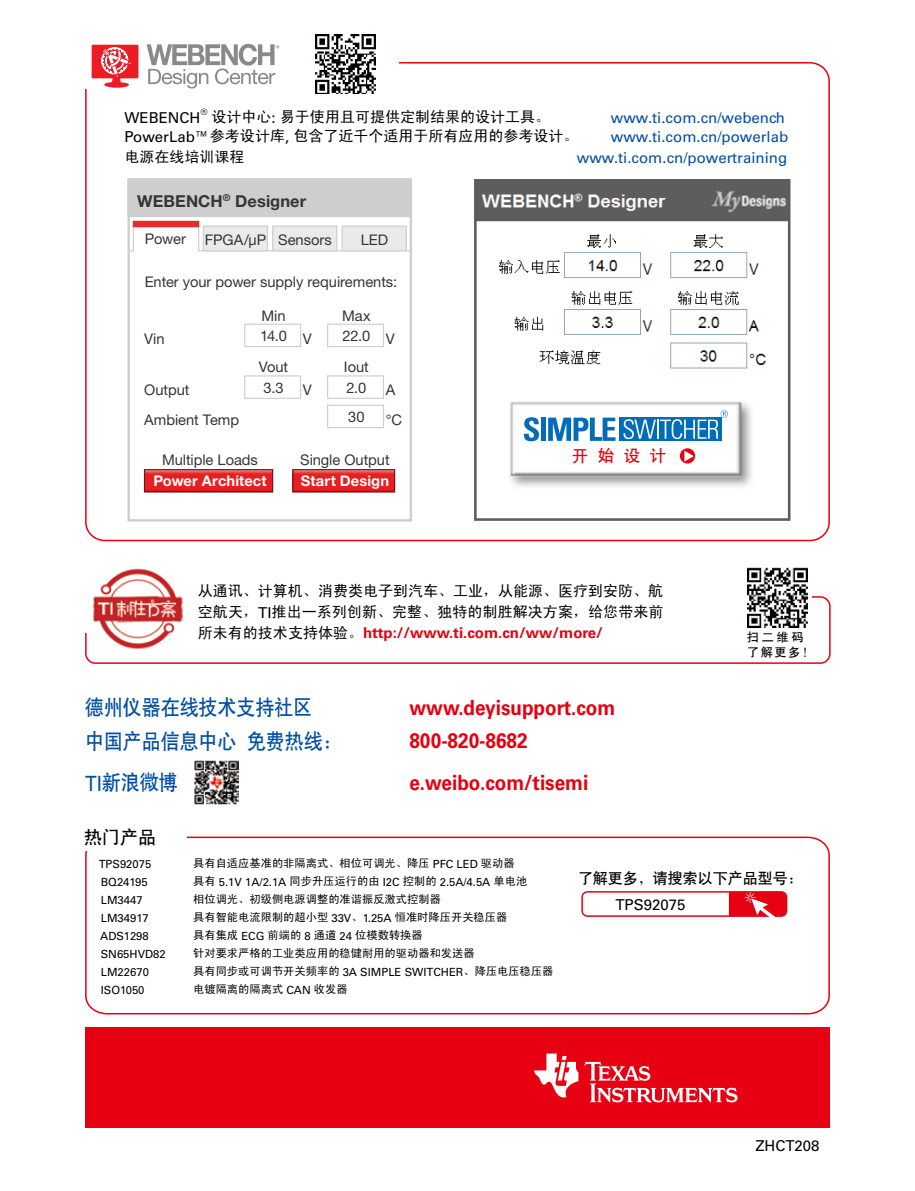
<style>
.page{position:relative;width:915px;height:1191px;background:#fff}
.page>*{position:absolute;margin:0;border:0;box-sizing:border-box;transform-origin:0 0}
.t1{font:700 21px "Univers";color:#e60012;scale:.9 1}
.t2{font:21px "H Yb 1 gj";color:#004ea2;scale:.9 1}
.t3{font:18px "H Yb 1 gj";color:#000}
.t4{font:700 16.5px "Helvetica Neue LT Std";letter-spacing:.005em;color:#343534}
.t5{font:16.5px "H Yb 1 gj";color:#e60012}
.t6{font:15px/21px "Sim Hei";color:#000}
.t7{font:15px "Univers";color:#004ea2}
.t8{font:700 15px "Univers";color:#e60012}
.t9{font:15px "Univers";color:#000}
.t10{font:15px "H Yb 1 gj";color:#000}
.t11{font:14.7px "Helvetica Neue LT Std";letter-spacing:-.005em;color:#343534}
.t12{font:700 14.7px "Helvetica Neue LT Std";letter-spacing:.005em;color:#fff}
.t13{font:12px/14.4px "H Yb 1 gj";letter-spacing:.195em;color:#000}
.t14{font:11.25px "Sim Hei";color:#000}
.t15{font:11.25px "Univers";color:#000}
.t16{font:8.7px "Univers";color:#000}
.s1{font-family:"Univers"}
.s2{font-family:"Sim Hei";font-weight:400;color:#000}
.s3{font-family:"Sim Hei"}
</style>
<div class="page">
<div style="left:85px;top:1027px;width:744px;height:101px;background:#e60012"></div>
<svg style="left:584px;top:1062px;width:153px;height:40px"></svg>
<svg style="left:534px;top:1053px;width:44px;height:44px"></svg>
<img style="left:194px;top:760px;width:44px;height:44px">
<svg style="left:85px;top:836px;width:745px;height:179px"></svg>
<div style="left:84px;top:828px;width:102px;height:23px;background:#fff"></div>
<div style="left:581px;top:891px;width:206px;height:26px;border:2px solid #e60012;border-radius:5px"></div>
<svg style="left:728px;top:892px;width:58px;height:25px"></svg>
<div style="left:129px;top:179px;width:282px;height:37px;background:#cecece"></div>
<div style="left:127px;top:178px;width:285px;height:39px;border:2px solid #cecece"></div>
<div style="left:127px;top:178px;width:285px;height:343px;border:2px solid #cecece"></div>
<svg style="left:127px;top:220px;width:284px;height:32px"></svg>
<div style="left:133px;top:221px;width:65px;height:6px;background:#e72b2c"></div>
<div style="left:203px;top:226px;width:64px;height:25px;background:#eaeaea"></div>
<div style="left:203px;top:225px;width:65px;height:26px;border:1px solid #cecece"></div>
<div style="left:272px;top:226px;width:64px;height:25px;background:#eaeaea"></div>
<div style="left:272px;top:225px;width:65px;height:26px;border:1px solid #cecece"></div>
<div style="left:342px;top:226px;width:64px;height:25px;background:#eaeaea"></div>
<div style="left:341px;top:225px;width:65px;height:26px;border:1px solid #cecece"></div>
<div style="left:244px;top:324px;width:57px;height:23px;border:1px solid #cecece"></div>
<div style="left:327px;top:324px;width:57px;height:23px;border:1px solid #cecece"></div>
<div style="left:244px;top:375px;width:57px;height:24px;border:1px solid #cecece"></div>
<div style="left:327px;top:375px;width:57px;height:24px;border:1px solid #cecece"></div>
<div style="left:327px;top:405px;width:57px;height:23px;border:1px solid #cecece"></div>
<svg style="left:146px;top:471px;width:125px;height:19px;background:#e72526"></svg>
<div style="left:144px;top:469px;width:129px;height:23px;border:1px solid #71151a"></div>
<svg style="left:294px;top:471px;width:99px;height:19px;background:#e72526"></svg>
<div style="left:292px;top:469px;width:103px;height:23px;border:1px solid #71151a"></div>
<svg style="left:146px;top:44px;width:133px;height:44px"></svg>
<svg style="left:92px;top:45px;width:46px;height:43px"></svg>
<img style="left:315px;top:34px;width:60px;height:60px">
<img style="left:474px;top:179px;width:317px;height:342px">
<div style="left:519px;top:408px;width:213px;height:60px;background:#fff"></div>
<svg style="left:523px;top:417px;width:16px;height:24px"></svg>
<div style="left:540px;top:417px;width:5px;height:24px;background:#006dbb"></div>
<svg style="left:548px;top:417px;width:67px;height:24px"></svg>
<div style="left:619px;top:417px;width:103px;height:24px;background:#006dbb"></div>
<svg style="left:623px;top:410px;width:104px;height:29px"></svg>
<svg style="left:679px;top:448px;width:16px;height:15px"></svg>
<svg style="left:684px;top:450px;width:9px;height:11px"></svg>
<div style="left:85px;top:596px;width:745px;height:68px;border:2px solid #e60012;border-radius:9px"></div>
<div style="left:72px;top:565px;width:739px;height:67px;background:#fff"></div>
<img style="left:92px;top:568px;width:91px;height:81px">
<img style="left:747px;top:568px;width:59px;height:59px">
<h3 class="t9" style="left:124px;top:108px;width:77px">WEBENCH</h3>
<p class="t16" style="left:200px;top:107px;width:8px">®</p>
<h3 class="t6" style="left:211px;top:106px;width:340px">设计中心<span class="s1">:</span> 易于使用且可提供定制结果的设计工具。</h3>
<h3 class="t7" style="left:610px;top:108px;width:175px">www.ti.com.cn/webench</h3>
<h3 class="t6" style="left:124px;top:125px;width:455px"><span class="s1">PowerLab™</span>参考设计库<span class="s1">,</span> 包含了近千个适用于所有应用的参考设计。</h3>
<h3 class="t7" style="left:610px;top:128px;width:179px">www.ti.com.cn/powerlab</h3>
<h3 class="t6" style="left:124px;top:146px;width:121px">电源在线培训课程</h3>
<h3 class="t7" style="left:576px;top:149px;width:212px">www.ti.com.cn/powertraining</h3>
<h3 class="t4" style="left:137px;top:191px;width:170px">WEBENCH<sup>®</sup> Designer</h3>
<h3 class="t11" style="left:145px;top:230px;width:43px">Power</h3>
<h3 class="t11" style="left:205px;top:231px;width:128px">FPGA/μP Sensors</h3>
<h3 class="t11" style="left:360px;top:231px;width:29px">LED</h3>
<h3 class="t11" style="left:145px;top:273px;width:254px">Enter your power supply requirements:</h3>
<h3 class="t11" style="left:261px;top:307px;width:26px">Min</h3>
<h3 class="t11" style="left:342px;top:307px;width:30px">Max</h3>
<h3 class="t11" style="left:144px;top:330px;width:22px">Vin</h3>
<h3 class="t11" style="left:260px;top:327px;width:53px">14.0 V</h3>
<h3 class="t11" style="left:342px;top:327px;width:54px">22.0 V</h3>
<h3 class="t11" style="left:259px;top:358px;width:31px">Vout</h3>
<h3 class="t11" style="left:344px;top:358px;width:26px">Iout</h3>
<h3 class="t11" style="left:144px;top:381px;width:47px">Output</h3>
<h3 class="t11" style="left:263px;top:379px;width:22px">3.3</h3>
<h3 class="t11" style="left:303px;top:381px;width:10px">V</h3>
<h3 class="t11" style="left:346px;top:379px;width:21px">2.0</h3>
<h3 class="t11" style="left:385px;top:381px;width:11px">A</h3>
<h3 class="t11" style="left:144px;top:411px;width:96px">Ambient Temp</h3>
<h3 class="t11" style="left:348px;top:408px;width:18px">30</h3>
<h3 class="t11" style="left:385px;top:411px;width:18px">°C</h3>
<h3 class="t11" style="left:162px;top:451px;width:97px">Multiple Loads</h3>
<h3 class="t12" style="left:153px;top:472px;width:115px">Power Architect</h3>
<h3 class="t11" style="left:300px;top:451px;width:91px">Single Output</h3>
<h3 class="t12" style="left:301px;top:472px;width:90px">Start Design</h3>
<h3 class="t5" style="left:571px;top:445px;width:96px">开始设计</h3>
<h3 class="t6" style="left:198px;top:580px;width:467px">从通讯、计算机、消费类电子到汽车、工业，从能源、医疗到安防、航空航天，<span class="s1">TI</span>推出一系列创新、完整、独特的制胜解决方案，给您带来前</h3>
<h3 class="t8" style="left:198px;top:624px;width:406px"><span class="s2">所未有的技术支持体验。</span>http://www.ti.com.cn/ww/more/</h3>
<p class="t13" style="left:746px;top:629px;width:69px">扫二维码了解更多！</p>
<h1 class="t2" style="left:85px;top:693px;width:254px">德州仪器在线技术支持社区</h1>
<h1 class="t1" style="left:409px;top:695px;width:230px">www.deyisupport.com</h1>
<h1 class="t2" style="left:85px;top:726px;width:286px">中国产品信息中心免费热线：</h1>
<h1 class="t1" style="left:409px;top:728px;width:133px">800-820-8682</h1>
<h1 class="t2" style="left:85px;top:768px;width:104px"><span class="s1">TI</span>新浪微博</h1>
<h1 class="t1" style="left:409px;top:770px;width:200px">e.weibo.com/tisemi</h1>
<h2 class="t3" style="left:84px;top:825px;width:74px">热门产品</h2>
<p class="t15" style="left:99px;top:857px;width:54px">TPS92075</p>
<p class="t14" style="left:193px;top:857px;width:323px">具有自适应基准的非隔离式、相位可调光、降压 <span class="s1">PFC LED</span> 驱动器</p>
<p class="t15" style="left:101px;top:875px;width:48px">BQ24195</p>
<p class="t15" style="left:193px;top:875px;width:335px"><span class="s3">具有</span> 5.1V 1A/2.1A <span class="s3">同步升压运行的由</span> I2C <span class="s3">控制的</span> 2.5A/4.5A <span class="s3">单电池</span></p>
<p class="t15" style="left:101px;top:893px;width:43px">LM3447</p>
<p class="t14" style="left:193px;top:893px;width:249px">相位调光、初级侧电源调整的准谐振反激式控制器</p>
<p class="t15" style="left:101px;top:911px;width:49px">LM34917</p>
<p class="t14" style="left:193px;top:911px;width:315px">具有智能电流限制的超小型 <span class="s1">33V</span>、<span class="s1">1.25A</span> 恒准时降压开关稳压器</p>
<p class="t15" style="left:100px;top:929px;width:50px">ADS1298</p>
<p class="t14" style="left:193px;top:929px;width:231px">具有集成 <span class="s1">ECG</span> 前端的 <span class="s1">8</span> 通道 <span class="s1">24</span> 位模数转换器</p>
<p class="t15" style="left:101px;top:947px;width:67px">SN65HVD82</p>
<p class="t14" style="left:193px;top:947px;width:283px">针对要求严格的工业类应用的稳健耐用的驱动器和发送器</p>
<p class="t15" style="left:101px;top:965px;width:50px">LM22670</p>
<p class="t14" style="left:193px;top:965px;width:362px">具有同步或可调节开关频率的 <span class="s1">3A SIMPLE SWITCHER</span>、降压电压稳压器</p>
<p class="t15" style="left:101px;top:983px;width:45px">ISO1050</p>
<p class="t14" style="left:193px;top:983px;width:156px">电镀隔离的隔离式 <span class="s1">CAN</span> 收发器</p>
<h3 class="t10" style="left:577px;top:867px;width:227px">了解更多，请搜索以下产品型号：</h3>
<h3 class="t9" style="left:615px;top:895px;width:72px">TPS92075</h3>
<h3 class="t9" style="left:755px;top:1137px;width:66px">ZHCT208</h3>
</div>
